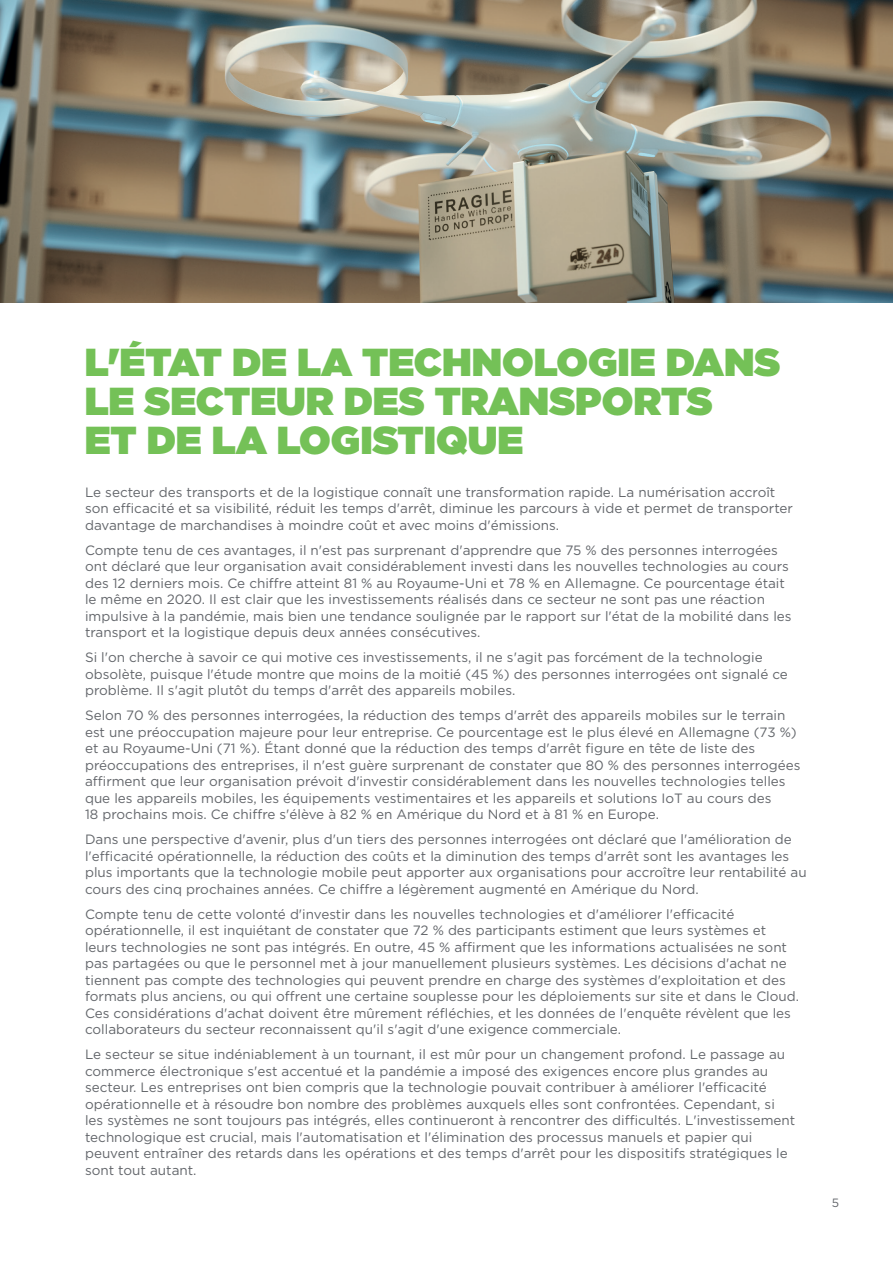
<style>
.page{position:relative;width:893px;height:1263px;background:#fff}
.page>*{position:absolute;margin:0;border:0;box-sizing:border-box;transform-origin:0 0}
.t1{font:900 39px/39px "Gotham";color:#74c157}
.t2{font:13.5px/16.5px "Gotham";color:#63666b}
.t3{font:12px "Gotham";color:#63666b}
</style>
<div class="page">
<img style="left:0;top:0;width:893px;height:302px">
<p class="t1" style="left:85px;top:342px;width:697px">L'ÉTAT DE LA TECHNOLOGIE DANS<br>LE SECTEUR DES TRANSPORTS<br>ET DE LA LOGISTIQUE</p>
<p class="t2" style="left:85px;top:483px;width:709px">Le secteur des transports et de la logistique connaît une transformation rapide. La numérisation accroît son efficacité et sa visibilité, réduit les temps d'arrêt, diminue les parcours à vide et permet de transporter davantage de marchandises à moindre coût et avec moins d'émissions.</p>
<p class="t2" style="left:85px;top:542px;width:708px">Compte tenu de ces avantages, il n'est pas surprenant d'apprendre que 75 % des personnes interrogées ont déclaré que leur organisation avait considérablement investi dans les nouvelles technologies au cours des 12 derniers mois. Ce chiffre atteint 81 % au Royaume-Uni et 78 % en Allemagne. Ce pourcentage était le même en 2020. Il est clair que les investissements réalisés dans ce secteur ne sont pas une réaction impulsive à la pandémie, mais bien une tendance soulignée par le rapport sur l'état de la mobilité dans les transport et la logistique depuis deux années consécutives.</p>
<p class="t2" style="left:85px;top:649px;width:704px">Si l'on cherche à savoir ce qui motive ces investissements, il ne s'agit pas forcément de la technologie obsolète, puisque l'étude montre que moins de la moitié (45 %) des personnes interrogées ont signalé ce problème. Il s'agit plutôt du temps d'arrêt des appareils mobiles.</p>
<p class="t2" style="left:85px;top:707px;width:717px">Selon 70 % des personnes interrogées, la réduction des temps d'arrêt des appareils mobiles sur le terrain est une préoccupation majeure pour leur entreprise. Ce pourcentage est le plus élevé en Allemagne (73 %) et au Royaume-Uni (71 %). Étant donné que la réduction des temps d'arrêt figure en tête de liste des préoccupations des entreprises, il n'est guère surprenant de constater que 80 % des personnes interrogées affirment que leur organisation prévoit d'investir considérablement dans les nouvelles technologies telles que les appareils mobiles, les équipements vestimentaires et les appareils et solutions IoT au cours des<br>18 prochains mois. Ce chiffre s'élève à 82 % en Amérique du Nord et à 81 % en Europe.</p>
<p class="t2" style="left:85px;top:831px;width:723px">Dans une perspective d'avenir, plus d'un tiers des personnes interrogées ont déclaré que l'amélioration de l'efficacité opérationnelle, la réduction des coûts et la diminution des temps d'arrêt sont les avantages les plus importants que la technologie mobile peut apporter aux organisations pour accroître leur rentabilité au cours des cinq prochaines années. Ce chiffre a légèrement augmenté en Amérique du Nord.</p>
<p class="t2" style="left:85px;top:906px;width:716px">Compte tenu de cette volonté d'investir dans les nouvelles technologies et d'améliorer l'efficacité opérationnelle, il est inquiétant de constater que 72 % des participants estiment que leurs systèmes et leurs technologies ne sont pas intégrés. En outre, 45 % affirment que les informations actualisées ne sont pas partagées ou que le personnel met à jour manuellement plusieurs systèmes. Les décisions d'achat ne tiennent pas compte des technologies qui peuvent prendre en charge des systèmes d'exploitation et des formats plus anciens, ou qui offrent une certaine souplesse pour les déploiements sur site et dans le Cloud.<br>Ces considérations d'achat doivent être mûrement réfléchies, et les données de l'enquête révèlent que les collaborateurs du secteur reconnaissent qu'il s'agit d'une exigence commerciale.</p>
<p class="t2" style="left:85px;top:1046px;width:712px">Le secteur se situe indéniablement à un tournant, il est mûr pour un changement profond. Le passage au commerce électronique s'est accentué et la pandémie a imposé des exigences encore plus grandes au secteur. Les entreprises ont bien compris que la technologie pouvait contribuer à améliorer l'efficacité opérationnelle et à résoudre bon nombre des problèmes auxquels elles sont confrontées. Cependant, si les systèmes ne sont toujours pas intégrés, elles continueront à rencontrer des difficultés. L'investissement technologique est crucial, mais l'automatisation et l'élimination des processus manuels et papier qui peuvent entraîner des retards dans les opérations et des temps d'arrêt pour les dispositifs stratégiques le sont tout autant.</p>
<p class="t3" style="left:832px;top:1195px;width:9px">5</p>
</div>
